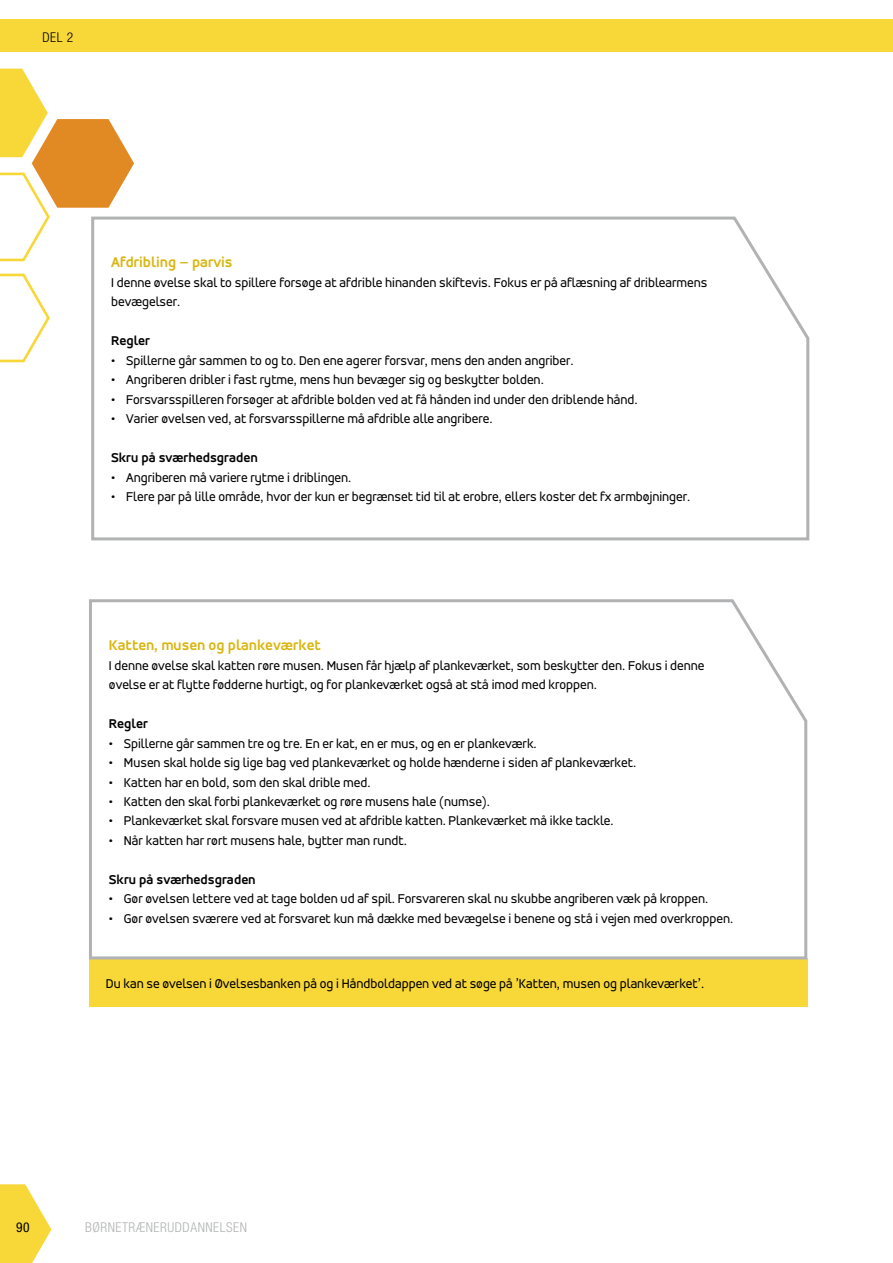
<style>
.page{position:relative;width:893px;height:1263px;background:#fff}
.page>*{position:absolute;margin:0;border:0;box-sizing:border-box;transform-origin:0 0}
.t1{font:700 15px "Accord Alt";color:#d9b611}
.t2{font:13.5px/19.5px "Accord Alt";color:#000}
.t3{font:700 13.5px "Accord Alt";color:#000}
.t4{font:300 condensed 13.5px "Helvetica Neue LT Std";letter-spacing:.04em;color:#b1b2b3}
.t5{font:300 condensed 13.5px "Helvetica Neue LT Std";color:#000}
.t6{font:condensed 13.5px "Helvetica Neue LT Std";color:#000}
</style>
<div class="page">
<svg style="left:91px;top:216px;width:719px;height:325px"></svg>
<div style="left:89px;top:958px;width:718px;height:48px;background:#f8d738"></div>
<svg style="left:89px;top:599px;width:719px;height:362px"></svg>
<div style="left:0;top:19px;width:892px;height:33px;background:#f8d738"></div>
<svg style="left:0;top:1184px;width:51px;height:79px"></svg>
<svg style="left:0;top:273px;width:50px;height:90px"></svg>
<svg style="left:0;top:69px;width:134px;height:194px"></svg>
<p class="t5" style="left:43px;top:29px;width:32px">DEL 2</p>
<p class="t1" style="left:111px;top:254px;width:123px">Afdribling – parvis</p>
<p class="t2" style="left:111px;top:273px;width:598px">I denne øvelse skal to spillere forsøge at afdrible hinanden skiftevis. Fokus er på aflæsning af driblearmens bevægelser.</p>
<p class="t3" style="left:111px;top:333px;width:40px">Regler</p>
<p class="t2" style="left:111px;top:351px;width:464px">• Spillerne går sammen to og to. Den ene agerer forsvar, mens den anden angriber.</p>
<p class="t2" style="left:111px;top:370px;width:434px">• Angriberen dribler i fast rytme, mens hun bevæger sig og beskytter bolden.</p>
<p class="t2" style="left:111px;top:390px;width:528px">• Forsvarsspilleren forsøger at afdrible bolden ved at få hånden ind under den driblende hånd.</p>
<p class="t2" style="left:111px;top:409px;width:383px">• Varier øvelsen ved, at forsvarsspillerne må afdrible alle angribere.</p>
<p class="t3" style="left:111px;top:450px;width:148px">Skru på sværhedsgraden</p>
<p class="t2" style="left:111px;top:468px;width:242px">• Angriberen må variere rytme i driblingen.</p>
<p class="t2" style="left:111px;top:487px;width:581px">• Flere par på lille område, hvor der kun er begrænset tid til at erobre, ellers koster det fx armbøjninger.</p>
<p class="t1" style="left:109px;top:636px;width:213px">Katten, musen og plankeværket</p>
<p class="t2" style="left:109px;top:655px;width:597px">I denne øvelse skal katten røre musen. Musen får hjælp af plankeværket, som beskytter den. Fokus i denne øvelse er at flytte fødderne hurtigt, og for plankeværket også at stå imod med kroppen.</p>
<p class="t3" style="left:109px;top:716px;width:40px">Regler</p>
<p class="t2" style="left:109px;top:733px;width:429px">• Spillerne går sammen tre og tre. En er kat, en er mus, og en er plankeværk.</p>
<p class="t2" style="left:109px;top:753px;width:529px">• Musen skal holde sig lige bag ved plankeværket og holde hænderne i siden af plankeværket.</p>
<p class="t2" style="left:109px;top:772px;width:263px">• Katten har en bold, som den skal drible med.</p>
<p class="t2" style="left:109px;top:792px;width:383px">• Katten den skal forbi plankeværket og røre musens hale (numse).</p>
<p class="t2" style="left:109px;top:811px;width:506px">• Plankeværket skal forsvare musen ved at afdrible katten. Plankeværket må ikke tackle.</p>
<p class="t2" style="left:109px;top:831px;width:299px">• Når katten har rørt musens hale, bytter man rundt.</p>
<p class="t3" style="left:109px;top:872px;width:148px">Skru på sværhedsgraden</p>
<p class="t2" style="left:109px;top:889px;width:601px">• Gør øvelsen lettere ved at tage bolden ud af spil. Forsvareren skal nu skubbe angriberen væk på kroppen.</p>
<p class="t2" style="left:109px;top:909px;width:626px">• Gør øvelsen sværere ved at forsvaret kun må dække med bevægelse i benene og stå i vejen med overkroppen.</p>
<p class="t2" style="left:106px;top:973px;width:600px">Du kan se øvelsen i Øvelsesbanken på og i Håndboldappen ved at søge på ’Katten, musen og plankeværket’.</p>
<p class="t6" style="left:16px;top:1220px;width:15px">90</p>
<p class="t4" style="left:85px;top:1220px;width:163px">BØRNETRÆNERUDDANNELSEN</p>
</div>
